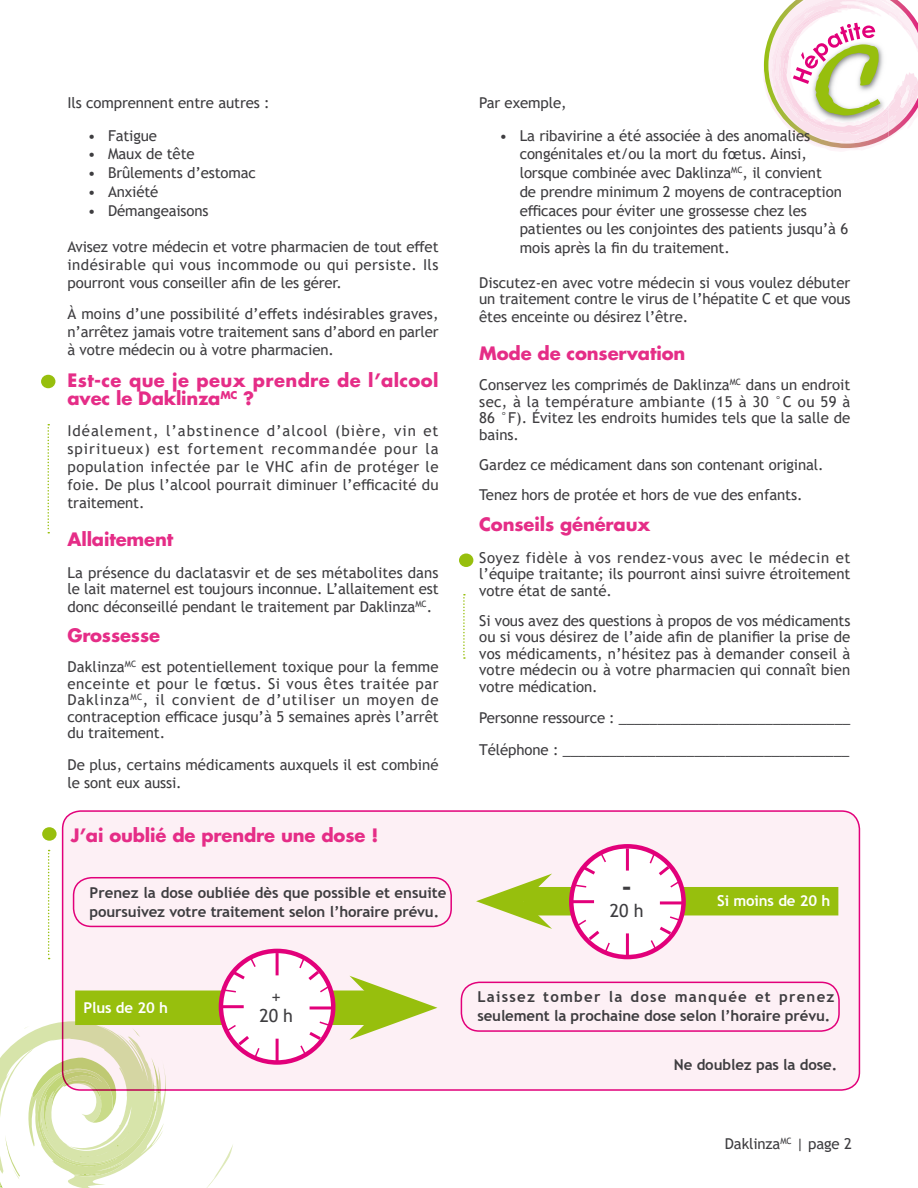
<style>
.page{position:relative;width:918px;height:1188px;background:#fff}
.page>*{position:absolute;margin:0;border:0;box-sizing:border-box;transform-origin:0 0}
.t1{font:700 27px "Trebuchet MS";color:#3e3d40}
.t2{font:700 18px "Futura Std";letter-spacing:-.01em;color:#e52d87}
.t3{font:700 18px/18px "Futura Std";letter-spacing:.02em;color:#e52d87}
.t4{font:18px/19.5px "Trebuchet MS";color:#3e3d40;text-align:center}
.t5{font:15px/16.5px "Trebuchet MS";letter-spacing:-.01em;color:#3e3d40;text-align:justify}
.t6{font:700 15px/18.8px "Trebuchet MS";letter-spacing:-.01em;color:#3e3d40}
.t7{font:700 15px "Trebuchet MS";letter-spacing:-.01em;color:#fff}
</style>
<div class="page">
<svg style="left:207px;top:1145px;width:26px;height:43px"></svg>
<svg style="left:0;top:1021px;width:166px;height:167px"></svg>
<img style="left:48px;top:1086px;width:17px;height:49px">
<img style="left:82px;top:1155px;width:41px;height:16px">
<svg style="left:763px;top:0;width:155px;height:151px"></svg>
<div style="left:41px;top:375px;width:14px;height:13px;background:#97bf0d;border-radius:50%"></div>
<div style="left:459px;top:554px;width:14px;height:13px;background:#97bf0d;border-radius:50%"></div>
<svg style="left:48px;top:424px;width:1px;height:109px"></svg>
<svg style="left:463px;top:594px;width:2px;height:65px"></svg>
<div style="left:63px;top:811px;width:796px;height:279px;background:#fdf0f5;border-radius:18px"></div>
<div style="left:62px;top:810px;width:798px;height:281px;border:2px solid #e2007a;border-radius:18px"></div>
<div style="left:42px;top:827px;width:15px;height:14px;background:#97bf0d;border-radius:50%"></div>
<svg style="left:48px;top:850px;width:2px;height:109px"></svg>
<div style="left:524px;top:887px;width:314px;height:28px;background:#97bf0d"></div>
<svg style="left:476px;top:874px;width:76px;height:55px"></svg>
<div style="left:75px;top:991px;width:306px;height:34px;background:#97bf0d"></div>
<svg style="left:349px;top:976px;width:88px;height:64px"></svg>
<div style="left:571px;top:846px;width:113px;height:111px;background:#fff;border-radius:50%"></div>
<div style="left:569px;top:844px;width:117px;height:115px;border:4px solid #e2007a;border-radius:50%"></div>
<hr style="left:626px;top:848px;width:3px;height:23px;background:#e2007a">
<hr style="left:626px;top:933px;width:3px;height:23px;background:#e2007a">
<hr style="left:572px;top:900px;width:22px;height:3px;background:#e2007a">
<hr style="left:660px;top:901px;width:22px;height:3px;background:#e2007a">
<svg style="left:580px;top:850px;width:27px;height:27px"></svg>
<svg style="left:573px;top:884px;width:14px;height:5px"></svg>
<svg style="left:648px;top:851px;width:35px;height:38px"></svg>
<svg style="left:649px;top:915px;width:34px;height:38px"></svg>
<svg style="left:574px;top:918px;width:37px;height:37px"></svg>
<div style="left:221px;top:951px;width:112px;height:111px;background:#fff;border-radius:50%"></div>
<div style="left:219px;top:949px;width:116px;height:116px;border:4px solid #e2007a;border-radius:50%"></div>
<hr style="left:276px;top:953px;width:3px;height:22px;background:#e2007a">
<hr style="left:276px;top:1039px;width:3px;height:22px;background:#e2007a">
<hr style="left:221px;top:1005px;width:23px;height:3px;background:#e2007a">
<hr style="left:310px;top:1006px;width:22px;height:3px;background:#e2007a">
<svg style="left:230px;top:954px;width:27px;height:27px"></svg>
<svg style="left:223px;top:988px;width:13px;height:5px"></svg>
<svg style="left:298px;top:955px;width:34px;height:39px"></svg>
<svg style="left:299px;top:1020px;width:34px;height:38px"></svg>
<svg style="left:224px;top:1023px;width:37px;height:38px"></svg>
<div style="left:73px;top:877px;width:379px;height:50px;border:2px solid #e2007a;border-radius:18px"></div>
<div style="left:461px;top:982px;width:379px;height:50px;border:2px solid #e2007a;border-radius:18px"></div>
<p class="t5" style="left:68px;top:95px;width:204px">Ils comprennent entre autres :</p>
<p class="t5" style="left:88px;top:127px;width:71px">• Fatigue</p>
<p class="t5" style="left:88px;top:146px;width:108px">• Maux de tête</p>
<p class="t5" style="left:88px;top:164px;width:170px">• Brûlements d’estomac</p>
<p class="t5" style="left:88px;top:183px;width:72px">• Anxiété</p>
<p class="t5" style="left:88px;top:202px;width:122px">• Démangeaisons</p>
<p class="t5" style="left:68px;top:237px;width:373px;line-height:18px">Avisez votre médecin et votre pharmacien de tout effet indésirable qui vous incommode ou qui persiste. Ils pourront vous conseiller afin de les gérer.</p>
<p class="t5" style="left:68px;top:305px;width:373px;line-height:18px">À moins d’une possibilité d’effets indésirables graves, n’arrêtez jamais votre traitement sans d’abord en parler à votre médecin ou à votre pharmacien.</p>
<p class="t3" style="left:68px;top:371px;width:373px">Est-ce que je peux prendre de l’alcool avec le Daklinza<sup>MC</sup> ?</p>
<p class="t5" style="left:68px;top:422px;width:373px;line-height:18px">Idéalement, l’abstinence d’alcool (bière, vin et spiritueux) est fortement recommandée pour la population infectée par le VHC afin de protéger le foie. De plus l’alcool pourrait diminuer l’efficacité du traitement.</p>
<p class="t2" style="left:68px;top:528px;width:107px">Allaitement</p>
<p class="t5" style="left:68px;top:564px;width:373px">La présence du daclatasvir et de ses métabolites dans le lait maternel est toujours inconnue. L’allaitement est</p>
<p class="t5" style="left:68px;top:599px;width:366px">donc déconseillé pendant le traitement par Daklinza<sup>MC</sup>.</p>
<p class="t2" style="left:68px;top:624px;width:94px">Grossesse</p>
<p class="t5" style="left:67px;top:659px;width:373px">Daklinza<sup>MC</sup> est potentiellement toxique pour la femme enceinte et pour le fœtus. Si vous êtes traitée par Daklinza<sup>MC</sup>, il convient de d’utiliser un moyen de contraception efficace jusqu’à 5 semaines après l’arrêt du traitement.</p>
<p class="t5" style="left:68px;top:755px;width:373px;line-height:18px">De plus, certains médicaments auxquels il est combiné le sont eux aussi.</p>
<p class="t2" style="left:71px;top:823px;width:309px">J’ai oublié de prendre une dose !</p>
<p class="t6" style="left:90px;top:883px;width:359px">Prenez la dose oubliée dès que possible et ensuite poursuivez votre traitement selon l’horaire prévu.</p>
<p class="t7" style="left:84px;top:998px;width:86px">Plus de 20 h</p>
<p class="t4" style="left:259px;top:987px;width:35px">+<br>20 h</p>
<p class="t5" style="left:479px;top:95px;width:89px">Par exemple,</p>
<p class="t5" style="left:520px;top:126px;width:330px;line-height:18.8px;text-align:left;text-indent:-20px">• La ribavirine a été associée à des anomalies congénitales et/ou la mort du fœtus. Ainsi, lorsque combinée avec Daklinza<sup>MC</sup>, il convient<br>de prendre minimum 2 moyens de contraception efficaces pour éviter une grossesse chez les patientes ou les conjointes des patients jusqu’à 6 mois après la fin du traitement.</p>
<p class="t5" style="left:479px;top:274px;width:373px">Discutez-en avec votre médecin si vous voulez débuter un traitement contre le virus de l’hépatite C et que vous</p>
<p class="t5" style="left:479px;top:308px;width:211px">êtes enceinte ou désirez l’être.</p>
<p class="t2" style="left:479px;top:342px;width:208px">Mode de conservation</p>
<p class="t5" style="left:479px;top:377px;width:373px">Conservez les comprimés de Daklinza<sup>MC</sup> dans un endroit sec, à la température ambiante (15 à 30 °C ou 59 à 86 °F). Évitez les endroits humides tels que la salle de bains.</p>
<p class="t5" style="left:479px;top:449px;width:346px;line-height:30px">Gardez ce médicament dans son contenant original.<br>Tenez hors de protée et hors de vue des enfants.</p>
<p class="t2" style="left:479px;top:513px;width:173px">Conseils généraux</p>
<p class="t5" style="left:479px;top:549px;width:373px">Soyez fidèle à vos rendez-vous avec le médecin et l’équipe traitante; ils pourront ainsi suivre étroitement votre état de santé.</p>
<p class="t5" style="left:479px;top:612px;width:373px">Si vous avez des questions à propos de vos médicaments ou si vous désirez de l’aide afin de planifier la prise de vos médicaments, n’hésitez pas à demander conseil à votre médecin ou à votre pharmacien qui connaît bien votre médication.</p>
<p class="t5" style="left:479px;top:702px;width:373px;line-height:31.5px">Personne ressource : ______________________________<br>Téléphone : _____________________________________</p>
<h1 class="t1" style="left:622px;top:869px;width:11px">-</h1>
<p class="t4" style="left:610px;top:901px;width:35px">20 h</p>
<p class="t7" style="left:717px;top:891px;width:115px">Si moins de 20 h</p>
<p class="t6" style="left:477px;top:988px;width:359px">Laissez tomber la dose manquée et prenez seulement la prochaine dose selon l’horaire prévu.</p>
<p class="t6" style="left:674px;top:1055px;width:165px">Ne doublez pas la dose.</p>
<p class="t5" style="left:725px;top:1136px;width:129px">Daklinza<sup>MC</sup> | page 2</p>
</div>
